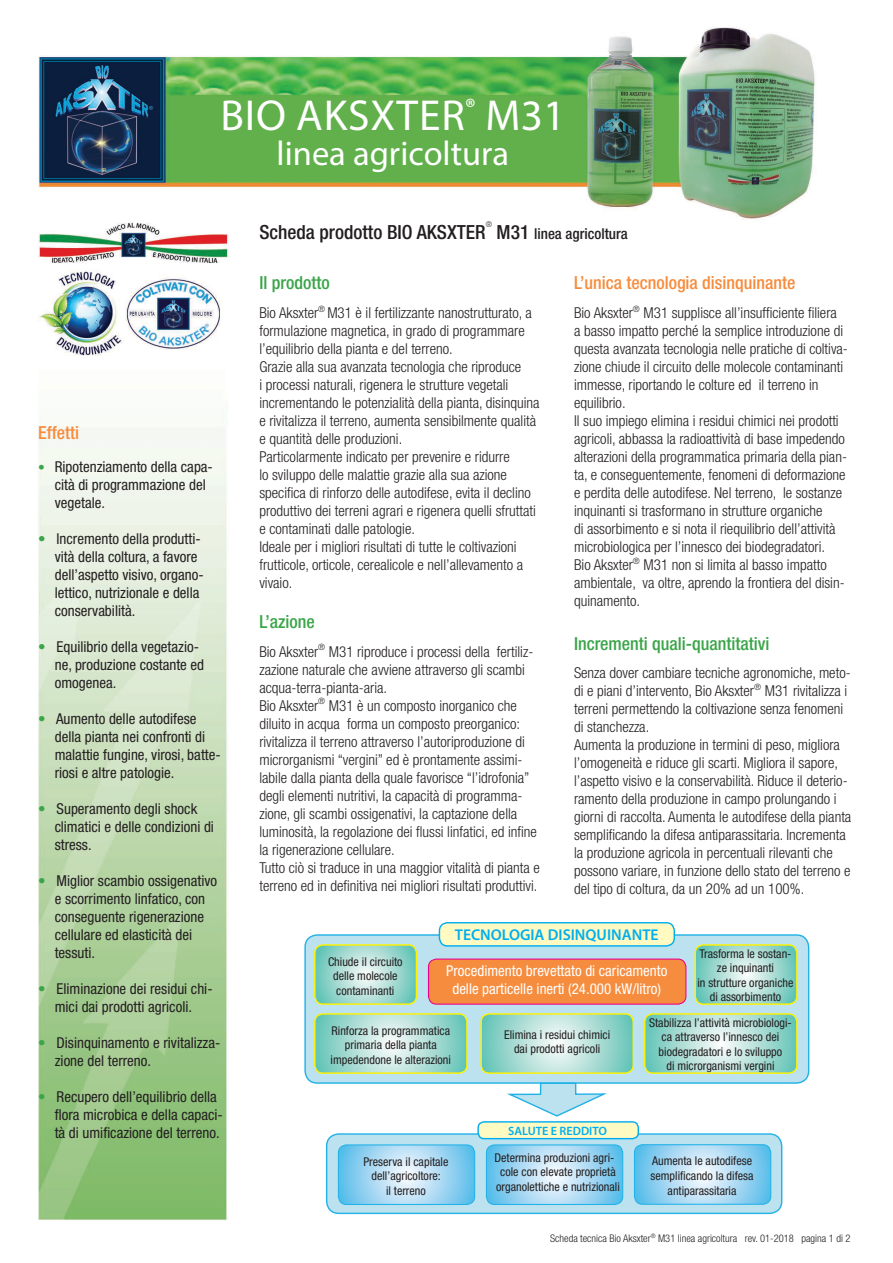
<style>
.page{position:relative;width:893px;height:1263px;background:#fff}
.page>*{position:absolute;margin:0;border:0;box-sizing:border-box;transform-origin:0 0}
.t1{font:43.5px "Myriad Pro";letter-spacing:.02em;color:#fff}
.t2{font:34.5px "Myriad Pro";color:#fff}
.t3{font:500 condensed 19.5px "Helvetica Neue";color:#231f20}
.t4{font:500 condensed 18px "Helvetica Neue";color:#3aa549}
.t5{font:500 condensed 18px "Helvetica Neue";color:#f68c3d}
.t6{font:600 15.6px "Myriad Pro";color:#00aeef}
.t7{font:300 condensed 15px/18px "Helvetica Neue";color:#231f20}
.t8{font:condensed 15px/18px "Helvetica Neue";color:#231f20}
.t9{font:condensed 15px/18px "Helvetica Neue";color:#fff;text-align:center}
.t10{font:500 condensed 15px "Helvetica Neue";color:#231f20}
.t11{font:condensed 12.15px/14.5px "Helvetica Neue";color:#231f20;text-align:center}
.t12{font:600 12.15px "Myriad Pro";color:#00aeef}
.t13{font:300 condensed 10.5px "Helvetica Neue";color:#231f20}
.t14{font:300 condensed 7.8px "Helvetica Neue";color:#231f20}
.s1{font-size:13.5px;color:#3aa549}
.s2{color:#3aa549}
.s3{font-size:19.5px}
</style>
<div class="page">
<img style="left:38px;top:27px;width:778px;height:1193px">
<div style="left:305px;top:935px;width:504px;height:148px;background:#bce2ef;border-radius:12px"></div>
<div style="left:304px;top:934px;width:505px;height:150px;border:1px solid #23b2e7;border-radius:12px"></div>
<svg style="left:646px;top:1015px;width:151px;height:58px"></svg>
<div style="left:644px;top:1013px;width:153px;height:61px;border:1px solid #fff200;border-radius:8px"></div>
<svg style="left:482px;top:1015px;width:150px;height:57px"></svg>
<div style="left:480px;top:1013px;width:154px;height:61px;border:1px solid #fff200;border-radius:8px"></div>
<svg style="left:316px;top:1015px;width:150px;height:57px"></svg>
<div style="left:314px;top:1013px;width:154px;height:61px;border:1px solid #fff200;border-radius:8px"></div>
<svg style="left:316px;top:946px;width:99px;height:57px"></svg>
<div style="left:314px;top:944px;width:103px;height:61px;border:1px solid #fff200;border-radius:8px"></div>
<svg style="left:696px;top:946px;width:101px;height:58px"></svg>
<div style="left:694px;top:944px;width:103px;height:61px;border:1px solid #fff200;border-radius:8px"></div>
<div style="left:428px;top:959px;width:258px;height:45px;background:#f68c3d;border-radius:8px"></div>
<div style="left:428px;top:958px;width:258px;height:47px;border:1px solid #ec008c;border-radius:8px"></div>
<div style="left:439px;top:923px;width:235px;height:23px;background:#fffac2;border-radius:8px"></div>
<div style="left:439px;top:922px;width:236px;height:25px;border:1px solid #00aeef;border-radius:8px"></div>
<svg style="left:503px;top:1082px;width:107px;height:35px"></svg>
<div style="left:327px;top:1134px;width:455px;height:79px;background:#bce2ef;border-radius:12px"></div>
<div style="left:326px;top:1133px;width:456px;height:81px;border:1px solid #23b2e7;border-radius:12px"></div>
<div style="left:478px;top:1122px;width:160px;height:16px;background:#fffac2;border-radius:6px"></div>
<div style="left:477px;top:1121px;width:162px;height:18px;border:1px solid #00aeef;border-radius:6px"></div>
<svg style="left:486px;top:1146px;width:137px;height:57px"></svg>
<div style="left:486px;top:1144px;width:137px;height:61px;border:1px solid #23b2e7;border-radius:8px"></div>
<svg style="left:634px;top:1146px;width:137px;height:57px"></svg>
<div style="left:634px;top:1144px;width:137px;height:61px;border:1px solid #23b2e7;border-radius:8px"></div>
<svg style="left:338px;top:1146px;width:137px;height:57px"></svg>
<div style="left:338px;top:1144px;width:137px;height:61px;border:1px solid #23b2e7;border-radius:8px"></div>
<h1 class="t1" style="left:220px;top:89px;width:347px">BIO AKSXTER<sup>®</sup> M31</h1>
<h2 class="t2" style="left:277px;top:132px;width:234px">linea agricoltura</h2>
<p class="t5" style="left:38px;top:422px;width:43px">Effetti</p>
<p class="t8" style="left:55px;top:458px;width:160px;text-indent:-16px"><span class="s1">•</span> Ripotenziamento della capa&shy;cità di programmazione del vegetale.</p>
<p class="t8" style="left:55px;top:530px;width:151px;text-indent:-16px"><span class="s2">•</span> Incremento della produtti&shy;vità della coltura, a favore dell’aspetto visivo, organo&shy;lettico, nutrizionale e della conservabilità.</p>
<p class="t8" style="left:55px;top:638px;width:151px;text-indent:-16px"><span class="s2">•</span> Equilibrio della vegetazio&shy;ne, produzione costante ed omogenea.</p>
<p class="t8" style="left:55px;top:710px;width:168px;text-indent:-16px"><span class="s2">•</span> Aumento delle autodifese della pianta nei confronti di malattie fungine, virosi, batte&shy;riosi e altre patologie.</p>
<p class="t8" style="left:55px;top:800px;width:161px;text-indent:-16px"><span class="s2">•</span> Superamento degli shock climatici e delle condizioni di stress.</p>
<p class="t8" style="left:55px;top:872px;width:164px;text-indent:-16px"><span class="s2">•</span> Miglior scambio ossigenativo e scorrimento linfatico, con conseguente rigenerazione cellulare ed elasticità dei tessuti.</p>
<p class="t8" style="left:38px;top:980px;width:176px;text-align:center"><span class="s2">•</span> Eliminazione dei residui chi&shy;mici dai prodotti agricoli.</p>
<p class="t8" style="left:55px;top:1034px;width:167px;text-indent:-16px"><span class="s2">•</span> Disinquinamento e rivitalizza&shy;zione del terreno.</p>
<p class="t8" style="left:55px;top:1088px;width:170px;text-indent:-16px"><span class="s2">•</span> Recupero dell’equilibrio della flora microbica e della capaci&shy;tà di umificazione del terreno.</p>
<p class="t14" style="left:486px;top:219px;width:8px">®</p>
<h3 class="t3" style="left:259px;top:220px;width:228px">Scheda prodotto BIO AKSXTER</h3>
<p class="t10" style="left:497px;top:224px;width:133px"><span class="s3">M31</span> linea agricoltura</p>
<p class="t4" style="left:259px;top:272px;width:72px">Il prodotto</p>
<p class="t7" style="left:259px;top:304px;width:282px">Bio Aksxter<sup>®</sup> M31 è il fertilizzante nanostrutturato, a formulazione magnetica, in grado di programmare l’equilibrio della pianta e del terreno.<br>Grazie alla sua avanzata tecnologia che riproduce<br>i processi naturali, rigenera le strutture vegetali incrementando le potenzialità della pianta, disinquina e rivitalizza il terreno, aumenta sensibilmente qualità e quantità delle produzioni.<br>Particolarmente indicato per prevenire e ridurre<br>lo sviluppo delle malattie grazie alla sua azione specifica di rinforzo delle autodifese, evita il declino produttivo dei terreni agrari e rigenera quelli sfruttati e contaminati dalle patologie.<br>Ideale per i migliori risultati di tutte le coltivazioni frutticole, orticole, cerealicole e nell’allevamento a vivaio.</p>
<p class="t4" style="left:259px;top:611px;width:57px">L’azione</p>
<p class="t7" style="left:259px;top:642px;width:282px">Bio Aksxter<sup>®</sup> M31 riproduce i processi della fertiliz&shy;zazione naturale che avviene attraverso gli scambi acqua-terra-pianta-aria.<br>Bio Aksxter<sup>®</sup> M31 è un composto inorganico che diluito in acqua forma un composto preorganico: rivitalizza il terreno attraverso l’autoriproduzione di microrganismi “vergini” ed è prontamente assimi&shy;labile dalla pianta della quale favorisce “l’idrofonia” degli elementi nutritivi, la capacità di programma&shy;zione, gli scambi ossigenativi, la captazione della luminosità, la regolazione dei flussi linfatici, ed infine la rigenerazione cellulare.<br>Tutto ciò si traduce in una maggior vitalità di pianta e terreno ed in definitiva nei migliori risultati produttivi.</p>
<p class="t5" style="left:574px;top:272px;width:223px">L’unica tecnologia disinquinante</p>
<p class="t7" style="left:574px;top:304px;width:275px">Bio Aksxter<sup>®</sup> M31 supplisce all’insufficiente filiera<br>a basso impatto perché la semplice introduzione di questa avanzata tecnologia nelle pratiche di coltiva&shy;zione chiude il circuito delle molecole contaminanti immesse, riportando le colture ed il terreno in equilibrio.<br>Il suo impiego elimina i residui chimici nei prodotti agricoli, abbassa la radioattività di base impedendo alterazioni della programmatica primaria della pian&shy;ta, e conseguentemente, fenomeni di deformazione e perdita delle autodifese. Nel terreno, le sostanze inquinanti si trasformano in strutture organiche<br>di assorbimento e si nota il riequilibrio dell’attività microbiologica per l’innesco dei biodegradatori.<br>Bio Aksxter<sup>®</sup> M31 non si limita al basso impatto ambientale, va oltre, aprendo la frontiera del disin&shy;quinamento.</p>
<p class="t4" style="left:574px;top:632px;width:197px">Incrementi quali-quantitativi</p>
<p class="t7" style="left:574px;top:664px;width:279px">Senza dover cambiare tecniche agronomiche, meto&shy;di e piani d’intervento, Bio Aksxter<sup>®</sup> M31 rivitalizza i terreni permettendo la coltivazione senza fenomeni di stanchezza.<br>Aumenta la produzione in termini di peso, migliora l’omogeneità e riduce gli scarti. Migliora il sapore, l’aspetto visivo e la conservabilità. Riduce il deterio&shy;ramento della produzione in campo prolungando i giorni di raccolta. Aumenta le autodifese della pianta semplificando la difesa antiparassitaria. Incrementa la produzione agricola in percentuali rilevanti che possono variare, in funzione dello stato del terreno e del tipo di coltura, da un 20% ad un 100%.</p>
<p class="t6" style="left:455px;top:924px;width:205px">TECNOLOGIA DISINQUINANTE</p>
<p class="t11" style="left:328px;top:954px;width:76px">Chiude il circuito delle molecole contaminanti</p>
<p class="t11" style="left:697px;top:946px;width:98px">Trasforma le sostan&shy;ze inquinanti<br>in strutture organiche di assorbimento</p>
<p class="t9" style="left:446px;top:961px;width:223px">Procedimento brevettato di caricamento delle particelle inerti (24.000 kW/litro)</p>
<p class="t11" style="left:331px;top:1023px;width:122px">Rinforza la programmatica primaria della pianta impedendone le alterazioni</p>
<p class="t11" style="left:363px;top:1154px;width:87px">Preserva il capitale dell’agricoltore:<br>il terreno</p>
<p class="t11" style="left:504px;top:1027px;width:108px">Elimina i residui chimici dai prodotti agricoli</p>
<p class="t11" style="left:649px;top:1015px;width:144px">Stabilizza l’attività microbiologi&shy;ca attraverso l’innesco dei biodegradatori e lo sviluppo<br>di microrganismi vergini</p>
<p class="t12" style="left:508px;top:1123px;width:100px">SALUTE E REDDITO</p>
<p class="t11" style="left:494px;top:1150px;width:127px">Determina produzioni agri&shy;cole con elevate proprietà organolettiche e nutrizionali</p>
<p class="t11" style="left:651px;top:1154px;width:104px">Aumenta le autodifese semplificando la difesa antiparassitaria</p>
<p class="t13" style="left:550px;top:1232px;width:302px">Scheda tecnica Bio Aksxter<sup>®</sup> M31 linea agricoltura rev. 01-2018 pagina 1 di 2</p>
</div>
